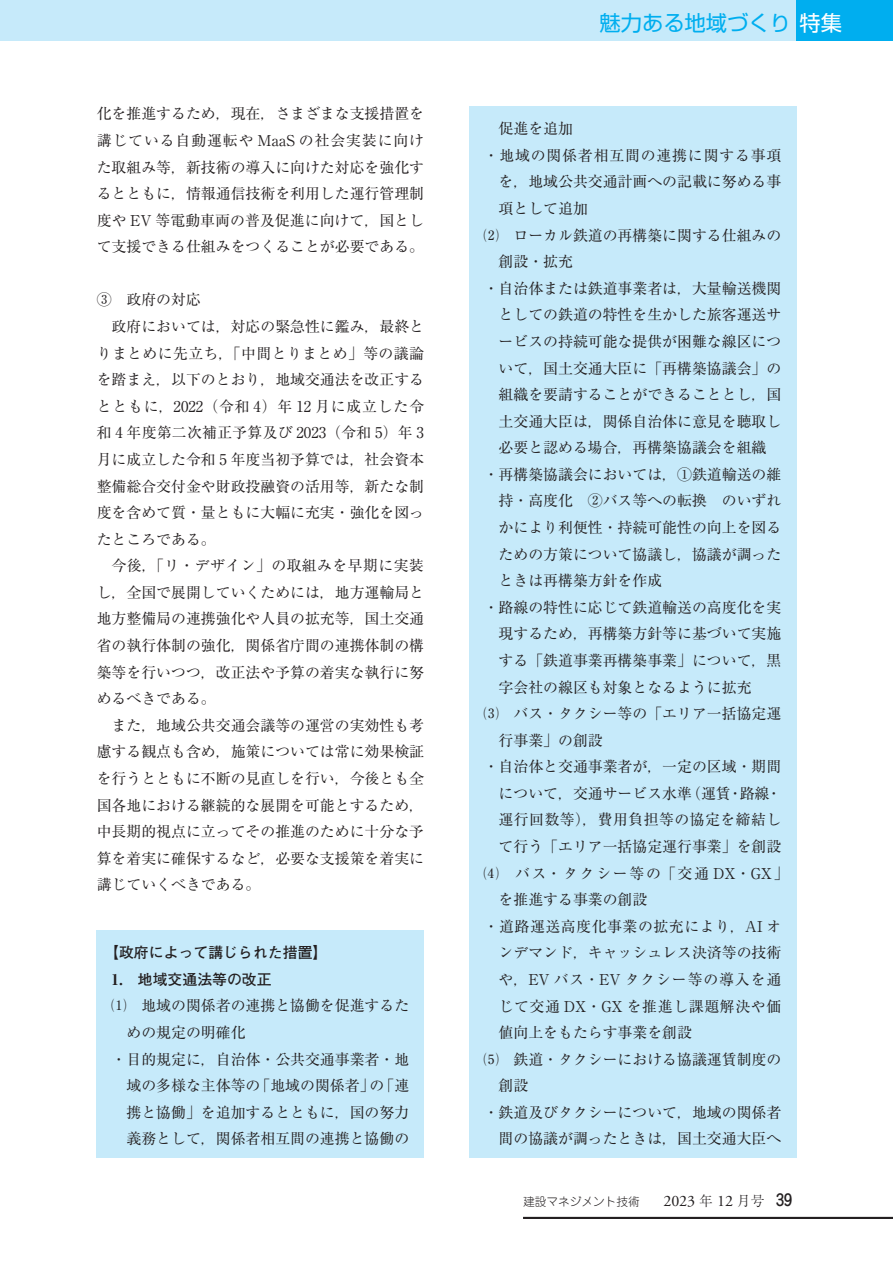
<style>
.page{position:relative;width:893px;height:1263px;background:#fff}
.page>*{position:absolute;margin:0;border:0;box-sizing:border-box;transform-origin:0 0}
.t1{font:21.3px "Shin Go Pr 6 N";color:#00aeef}
.本文_問答1{font:14.85px/26.5px "Ryumin Pr 6 N";color:#231f20;text-align:justify}
.本文_14Q{font:14.85px/26.5px "Ryumin Pr 6 N";color:#231f20;text-align:justify}
.小見出し__など{font:14.85px/26.5px "Ryumin Pr 6 N";color:#231f20}
.中見出し__1___太ゴ{font:700 14.85px "Futo Go B101 Pr 6 N";color:#231f20}
.小見出し__など_前アキ{font:14.85px "Ryumin Pr 6 N";color:#231f20}
.t2{font:300 11.7px "Jun 101 Pro";color:#231f20}
.s1{font-family:"Ryumin Pr 6 N";font-weight:800}
.s2{color:#fff}
.s3{font-family:"Adobe Garamond Pro";font-weight:400;font-size:15.9px}
.s4{font-family:"Ryumin Pr 6 N";font-size:13.8px}
.s5{font-family:"Jun 34 Pro";font-weight:500;font-size:15.9px}
</style>
<div class="page">
<div style="left:795px;top:0;width:98px;height:40px;background:#00aeef"></div>
<div style="left:0;top:0;width:795px;height:40px;background:#c6eafa"></div>
<div style="left:469px;top:106px;width:327px;height:1052px;background:#c6eafa"></div>
<div style="left:97px;top:930px;width:327px;height:228px;background:#c6eafa"></div>
<hr style="left:523px;top:1217px;width:370px;height:2px;background:#231f20">
<p class="本文_14Q" style="left:97px;top:100px;width:329px">化を推進するため，現在，さまざまな支援措置を講じている自動運転や MaaS の社会実装に向けた取組み等，新技術の導入に向けた対応を強化するとともに，情報通信技術を利用した運行管理制度や EV 等電動車両の普及促進に向けて，国として支援できる仕組みをつくることが必要である。</p>
<p class="小見出し__など_前アキ" style="left:97px;top:288px;width:106px">③　政府の対応</p>
<p class="本文_14Q" style="left:97px;top:312px;width:329px;text-indent:15px">政府においては，対応の緊急性に鑑み，最終とりまとめに先立ち，「中間とりまとめ」等の議論を踏まえ，以下のとおり，地域交通法を改正するとともに，2022（令和 4）年 12 月に成立した令和 4 年度第二次補正予算及び 2023（令和 5）年 3月に成立した令和 5 年度当初予算では，社会資本整備総合交付金や財政投融資の活用等，新たな制度を含めて質・量ともに大幅に充実・強化を図ったところである。</p>
<p class="本文_14Q" style="left:97px;top:552px;width:329px;text-indent:15px">今後，「リ・デザイン」の取組みを早期に実装し，全国で展開していくためには，地方運輸局と地方整備局の連携強化や人員の拡充等，国土交通省の執行体制の強化，関係省庁間の連携体制の構築等を行いつつ，改正法や予算の着実な執行に努めるべきである。</p>
<p class="本文_14Q" style="left:97px;top:711px;width:329px;text-indent:15px">また，地域公共交通会議等の運営の実効性も考慮する観点も含め，施策については常に効果検証を行うとともに不断の見直しを行い，今後とも全国各地における継続的な展開を可能とするため，中長期的視点に立ってその推進のために十分な予算を着実に確保するなど，必要な支援策を着実に講じていくべきである。</p>
<p class="中見出し__1___太ゴ" style="left:104px;top:941px;width:225px">【政府によって講じられた措置】</p>
<p class="中見出し__1___太ゴ" style="left:112px;top:967px;width:162px"><span class="s1">1.</span>　地域交通法等の改正</p>
<p class="小見出し__など" style="left:126px;top:992px;width:284px;text-indent:-15px">⑴　地域の関係者の連携と協働を促進するための規定の明確化</p>
<p class="本文_問答1" style="left:126px;top:1045px;width:284px;text-indent:-15px">・目的規定に，自治体・公共交通事業者・地域の多様な主体等の「地域の関係者」の「連携と協働」を追加するとともに，国の努力義務として，関係者相互間の連携と協働の</p>
<h1 class="t1" style="left:600px;top:6px;width:244px">魅力ある地域づくり<span class="s2">特集</span></h1>
<p class="本文_問答1" style="left:499px;top:115px;width:76px">促進を追加</p>
<p class="本文_問答1" style="left:499px;top:141px;width:284px;text-indent:-15px">・地域の関係者相互間の連携に関する事項を，地域公共交通計画への記載に努める事項として追加</p>
<p class="小見出し__など" style="left:499px;top:221px;width:284px;text-indent:-15px">⑵　ローカル鉄道の再構築に関する仕組みの創設・拡充</p>
<p class="本文_問答1" style="left:499px;top:274px;width:284px;text-indent:-15px">・自治体または鉄道事業者は，大量輸送機関としての鉄道の特性を生かした旅客運送サービスの持続可能な提供が困難な線区について，国土交通大臣に「再構築協議会」の組織を要請することができることとし，国土交通大臣は，関係自治体に意見を聴取し必要と認める場合，再構築協議会を組織</p>
<p class="本文_問答1" style="left:499px;top:460px;width:284px;text-indent:-15px">・再構築協議会においては，①鉄道輸送の維持・高度化　②バス等への転換　のいずれかにより利便性・持続可能性の向上を図るための方策について協議し，協議が調ったときは再構築方針を作成</p>
<p class="本文_問答1" style="left:499px;top:593px;width:284px;text-indent:-15px">・路線の特性に応じて鉄道輸送の高度化を実現するため，再構築方針等に基づいて実施する「鉄道事業再構築事業」について，黒字会社の線区も対象となるように拡充</p>
<p class="小見出し__など" style="left:499px;top:699px;width:284px;text-indent:-15px">⑶　バス・タクシー等の「エリア一括協定運行事業」の創設</p>
<p class="本文_問答1" style="left:499px;top:753px;width:284px;text-indent:-15px">・自治体と交通事業者が，一定の区域・期間について，交通サービス水準（運賃・路線・運行回数等），費用負担等の協定を締結して行う「エリア一括協定運行事業」を創設</p>
<p class="小見出し__など" style="left:499px;top:859px;width:292px;text-indent:-15px">⑷　バス・タクシー等の「交通 DX・GX」を推進する事業の創設</p>
<p class="本文_問答1" style="left:499px;top:912px;width:284px;text-indent:-15px">・道路運送高度化事業の拡充により，AI オンデマンド，キャッシュレス決済等の技術や，EV バス・EV タクシー等の導入を通じて交通 DX・GX を推進し課題解決や価値向上をもたらす事業を創設</p>
<p class="小見出し__など" style="left:499px;top:1045px;width:284px;text-indent:-15px">⑸　鉄道・タクシーにおける協議運賃制度の創設</p>
<p class="本文_問答1" style="left:484px;top:1098px;width:299px;text-align:right">・鉄道及びタクシーについて，地域の関係者間の協議が調ったときは，国土交通大臣へ</p>
<p class="t2" style="left:523px;top:1192px;width:270px">建設マネジメント技術　　<span class="s3">2023</span> <span class="s4">年</span> <span class="s3">12</span> <span class="s4">月号</span> <span class="s5">39</span></p>
</div>
